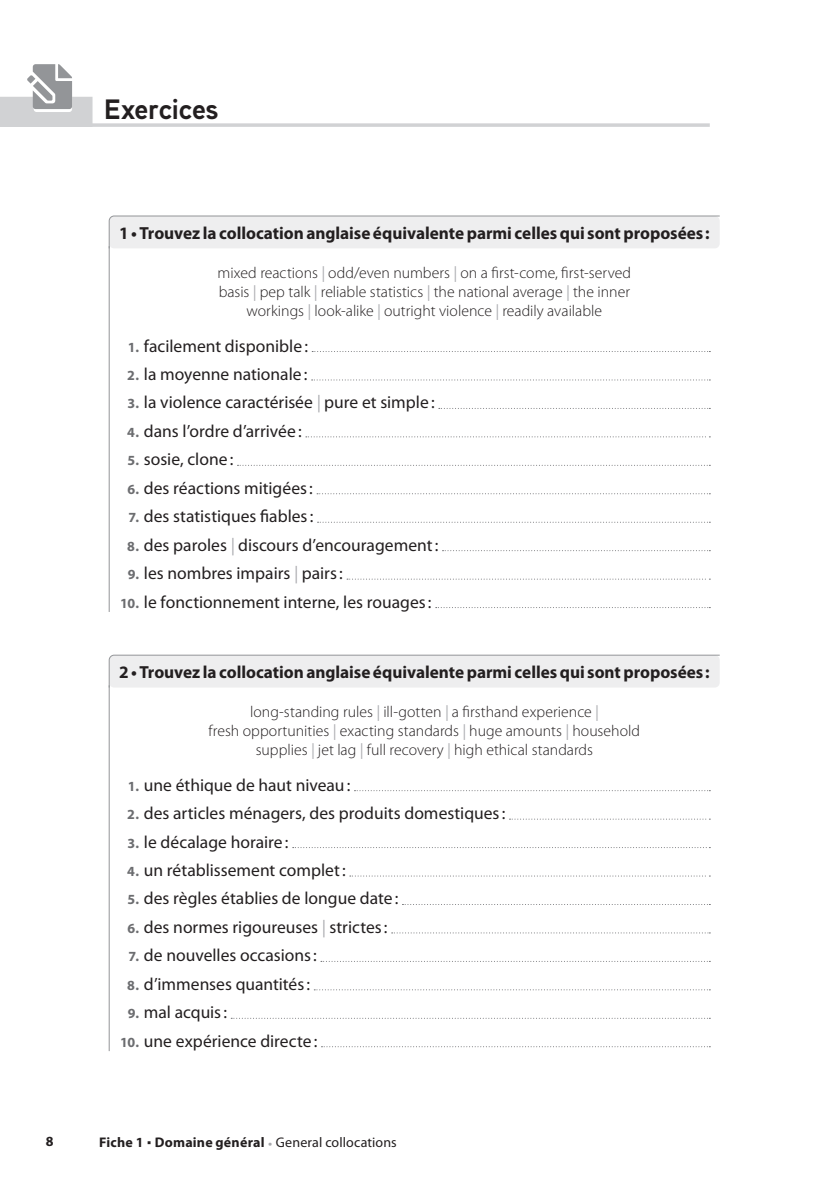
<style>
.page{position:relative;width:819px;height:1191px;background:#fff}
.page>*{position:absolute;margin:0;border:0;box-sizing:border-box;transform-origin:0 0}
.t1{font:700 28px "Aaux Next";letter-spacing:-.015em;color:#231f20}
.t2{font:17.5px "Myriad Pro";color:#231f20}
.t3{font:700 17.5px "Myriad Pro";color:#231f20}
.t4{font:300 15.75px/18.9px "Myriad Pro";color:#231f20;text-align:center}
.t5{font:700 14px "Myriad Pro";letter-spacing:.015em;color:#231f20}
.s1{font-weight:400;font-style:italic;color:#a8a9ad}
.s2{font-weight:700;font-size:14px;color:#6c6d70}
.s3{font-style:italic;color:#a8a9ad}
.s4{font-weight:400}
</style>
<div class="page">
<div style="left:0;top:97px;width:92px;height:30px;background:#d1d2d4"></div>
<svg style="left:92px;top:123px;width:617px;height:4px;background:#d6d7d9"></svg>
<svg style="left:108px;top:215px;width:612px;height:34px;background:#ebebec"></svg>
<hr style="left:109px;top:246px;width:1px;height:366px;background:#939598">
<svg style="left:312px;top:351px;width:398px;height:1px"></svg>
<svg style="left:311px;top:379px;width:399px;height:1px"></svg>
<svg style="left:439px;top:408px;width:271px;height:1px"></svg>
<svg style="left:306px;top:436px;width:404px;height:1px"></svg>
<svg style="left:237px;top:465px;width:473px;height:1px"></svg>
<svg style="left:317px;top:493px;width:393px;height:1px"></svg>
<svg style="left:317px;top:522px;width:393px;height:1px"></svg>
<svg style="left:442px;top:550px;width:268px;height:1px"></svg>
<svg style="left:347px;top:578px;width:363px;height:1px"></svg>
<svg style="left:435px;top:607px;width:275px;height:1px"></svg>
<div style="left:108px;top:654px;width:612px;height:34px;background:#eeeeef"></div>
<hr style="left:109px;top:685px;width:1px;height:366px;background:#939598">
<svg style="left:354px;top:790px;width:356px;height:1px"></svg>
<svg style="left:509px;top:818px;width:201px;height:1px"></svg>
<svg style="left:293px;top:847px;width:417px;height:1px"></svg>
<svg style="left:350px;top:875px;width:360px;height:1px"></svg>
<svg style="left:402px;top:904px;width:308px;height:1px"></svg>
<svg style="left:391px;top:932px;width:319px;height:1px"></svg>
<svg style="left:321px;top:961px;width:389px;height:1px"></svg>
<svg style="left:314px;top:989px;width:396px;height:1px"></svg>
<svg style="left:231px;top:1017px;width:479px;height:1px"></svg>
<svg style="left:321px;top:1046px;width:389px;height:1px"></svg>
<div style="left:34px;top:93px;width:38px;height:19px;background:#fff;border-radius:3px"></div>
<svg style="left:27px;top:64px;width:45px;height:45px"></svg>
<h1 class="t1" style="left:104px;top:89px;width:116px">Exercices</h1>
<p class="t3" style="left:119px;top:222px;width:592px">1 • Trouvez la collocation anglaise équivalente parmi celles qui sont proposées:</p>
<p class="t4" style="left:217px;top:263px;width:415px">mixed reactions <span class="s1">|</span> odd/even numbers <span class="s1">|</span> on a first-come, first-served basis <span class="s1">|</span> pep talk <span class="s1">|</span> reliable statistics <span class="s1">|</span> the national average <span class="s1">|</span> the inner workings <span class="s1">|</span> look-alike <span class="s1">|</span> outright violence <span class="s1">|</span> readily available</p>
<p class="t2" style="left:128px;top:336px;width:181px"><span class="s2">1.</span> facilement disponible:</p>
<p class="t2" style="left:127px;top:364px;width:182px"><span class="s2">2.</span> la moyenne nationale:</p>
<p class="t2" style="left:127px;top:393px;width:309px"><span class="s2">3.</span> la violence caractérisée <span class="s3">|</span> pure et simple:</p>
<p class="t2" style="left:127px;top:421px;width:176px"><span class="s2">4.</span> dans l’ordre d’arrivée:</p>
<p class="t2" style="left:127px;top:450px;width:107px"><span class="s2">5.</span> sosie, clone:</p>
<p class="t2" style="left:127px;top:478px;width:187px"><span class="s2">6.</span> des réactions mitigées:</p>
<p class="t2" style="left:129px;top:507px;width:186px"><span class="s2">7.</span> des statistiques fiables:</p>
<p class="t2" style="left:127px;top:535px;width:312px"><span class="s2">8.</span> des paroles <span class="s3">|</span> discours d’encouragement:</p>
<p class="t2" style="left:128px;top:564px;width:216px"><span class="s2">9.</span> les nombres impairs <span class="s3">|</span> pairs:</p>
<p class="t2" style="left:120px;top:592px;width:313px"><span class="s2">10.</span> le fonctionnement interne, les rouages:</p>
<p class="t3" style="left:119px;top:661px;width:592px">2 • Trouvez la collocation anglaise équivalente parmi celles qui sont proposées:</p>
<p class="t4" style="left:208px;top:702px;width:433px">long-standing rules <span class="s1">|</span> ill-gotten <span class="s1">|</span> a firsthand experience <span class="s1">|<br></span>fresh opportunities <span class="s1">|</span> exacting standards <span class="s1">|</span> huge amounts <span class="s1">|</span> household supplies <span class="s1">|</span> jet lag <span class="s1">|</span> full recovery <span class="s1">|</span> high ethical standards</p>
<p class="t2" style="left:128px;top:775px;width:224px"><span class="s2">1.</span> une éthique de haut niveau:</p>
<p class="t2" style="left:127px;top:803px;width:379px"><span class="s2">2.</span> des articles ménagers, des produits domestiques:</p>
<p class="t2" style="left:127px;top:832px;width:163px"><span class="s2">3.</span> le décalage horaire:</p>
<p class="t2" style="left:127px;top:860px;width:220px"><span class="s2">4.</span> un rétablissement complet:</p>
<p class="t2" style="left:127px;top:889px;width:272px"><span class="s2">5.</span> des règles établies de longue date:</p>
<p class="t2" style="left:127px;top:917px;width:262px"><span class="s2">6.</span> des normes rigoureuses <span class="s3">|</span> strictes:</p>
<p class="t2" style="left:129px;top:946px;width:190px"><span class="s2">7.</span> de nouvelles occasions:</p>
<p class="t2" style="left:127px;top:974px;width:184px"><span class="s2">8.</span> d’immenses quantités:</p>
<p class="t2" style="left:128px;top:1003px;width:101px"><span class="s2">9.</span> mal acquis:</p>
<p class="t2" style="left:120px;top:1031px;width:199px"><span class="s2">10.</span> une expérience directe:</p>
<p class="t5" style="left:46px;top:1132px;width:9px">8</p>
<p class="t5" style="left:99px;top:1133px;width:299px">Fiche 1 Domaine général <span class="s4">General collocations</span></p>
</div>
